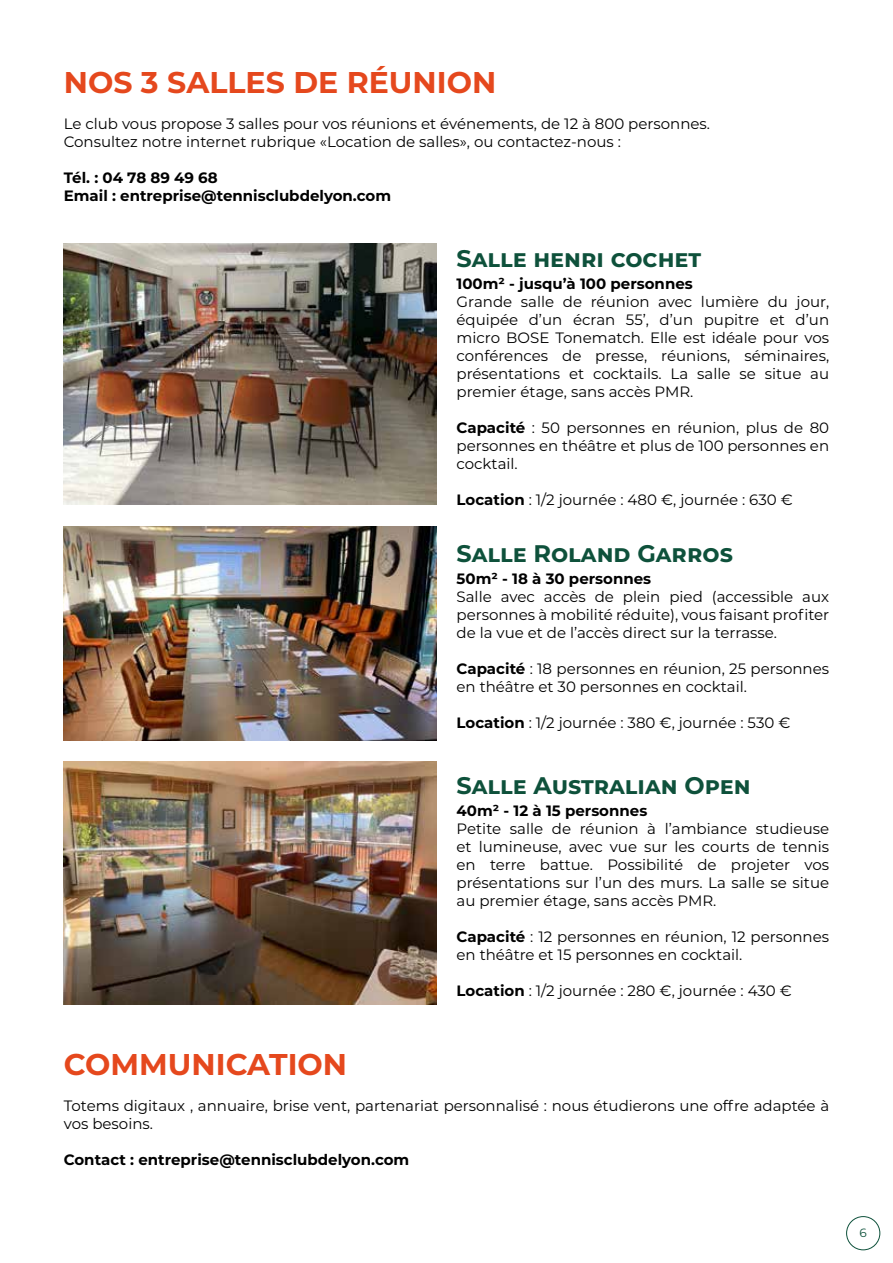
<style>
.page{position:relative;width:893px;height:1263px;background:#fff}
.page>*{position:absolute;margin:0;border:0;box-sizing:border-box;transform-origin:0 0}
.t1{font:700 30px "Montserrat";color:#e5481d}
.t2{font:700 24px "Montserrat";color:#0e513b}
.t3{font:15px/18px "Montserrat";color:#000}
.t4{font:700 15px/18px "Montserrat";color:#000}
.t5{font:12px "Montserrat";color:#0e513b}
.s1{font-weight:700}
</style>
<div class="page">
<div style="left:846px;top:1216px;width:34px;height:34px;border:1px solid #0e513b;border-radius:50%"></div>
<img style="left:64px;top:243px;width:372px;height:262px">
<img style="left:64px;top:526px;width:372px;height:214px">
<img style="left:64px;top:761px;width:372px;height:244px">
<h1 class="t1" style="left:64px;top:61px;width:434px">NOS 3 SALLES DE RÉUNION</h1>
<p class="t3" style="left:64px;top:114px;width:648px">Le club vous propose 3 salles pour vos réunions et événements, de 12 à 800 personnes.<br>Consultez notre internet rubrique «Location de salles», ou contactez-nous :</p>
<p class="t4" style="left:64px;top:168px;width:329px">Tél. : 04 78 89 49 68<br>Email : entreprise@tennisclubdelyon.com</p>
<h2 class="t2" style="left:457px;top:241px;width:246px">Salle henri cochet</h2>
<p class="t4" style="left:457px;top:274px;width:238px">100m² - jusqu’à 100 personnes</p>
<p class="t3" style="left:457px;top:292px;width:374px;text-align:justify">Grande salle de réunion avec lumière du jour, équipée d’un écran 55’, d’un pupitre et d’un micro BOSE Tonematch. Elle est idéale pour vos conférences de presse, réunions, séminaires, présentations et cocktails. La salle se situe au premier étage, sans accès PMR.</p>
<p class="t3" style="left:457px;top:418px;width:374px;text-align:justify"><span class="s1">Capacité</span> : 50 personnes en réunion, plus de 80 personnes en théâtre et plus de 100 personnes en cocktail.</p>
<p class="t3" style="left:457px;top:490px;width:338px"><span class="s1">Location</span> : 1/2 journée : 480 €, journée : 630 €</p>
<h2 class="t2" style="left:457px;top:536px;width:278px">Salle Roland Garros</h2>
<p class="t4" style="left:457px;top:569px;width:196px">50m² - 18 à 30 personnes</p>
<p class="t3" style="left:457px;top:587px;width:374px;text-align:justify">Salle avec accès de plein pied (accessible aux personnes à mobilité réduite), vous faisant profiter de la vue et de l’accès direct sur la terrasse.</p>
<p class="t3" style="left:457px;top:659px;width:374px"><span class="s1">Capacité</span> : 18 personnes en réunion, 25 personnes en théâtre et 30 personnes en cocktail.</p>
<p class="t3" style="left:457px;top:713px;width:335px"><span class="s1">Location</span> : 1/2 journée : 380 €, journée : 530 €</p>
<h2 class="t2" style="left:457px;top:768px;width:296px">Salle Australian Open</h2>
<p class="t4" style="left:457px;top:801px;width:192px">40m² - 12 à 15 personnes</p>
<p class="t3" style="left:457px;top:819px;width:374px;text-align:justify">Petite salle de réunion à l’ambiance studieuse et lumineuse, avec vue sur les courts de tennis en terre battue. Possibilité de projeter vos présentations sur l’un des murs. La salle se situe au premier étage, sans accès PMR.</p>
<p class="t3" style="left:457px;top:927px;width:374px"><span class="s1">Capacité</span> : 12 personnes en réunion, 12 personnes en théâtre et 15 personnes en cocktail.</p>
<p class="t3" style="left:457px;top:981px;width:337px"><span class="s1">Location</span> : 1/2 journée : 280 €, journée : 430 €</p>
<h1 class="t1" style="left:64px;top:1042px;width:285px">COMMUNICATION</h1>
<p class="t3" style="left:64px;top:1096px;width:767px">Totems digitaux , annuaire, brise vent, partenariat personnalisé : nous étudierons une offre adaptée à vos besoins.</p>
<p class="t4" style="left:64px;top:1149px;width:347px">Contact : entreprise@tennisclubdelyon.com</p>
<p class="t5" style="left:859px;top:1224px;width:9px">6</p>
</div>
